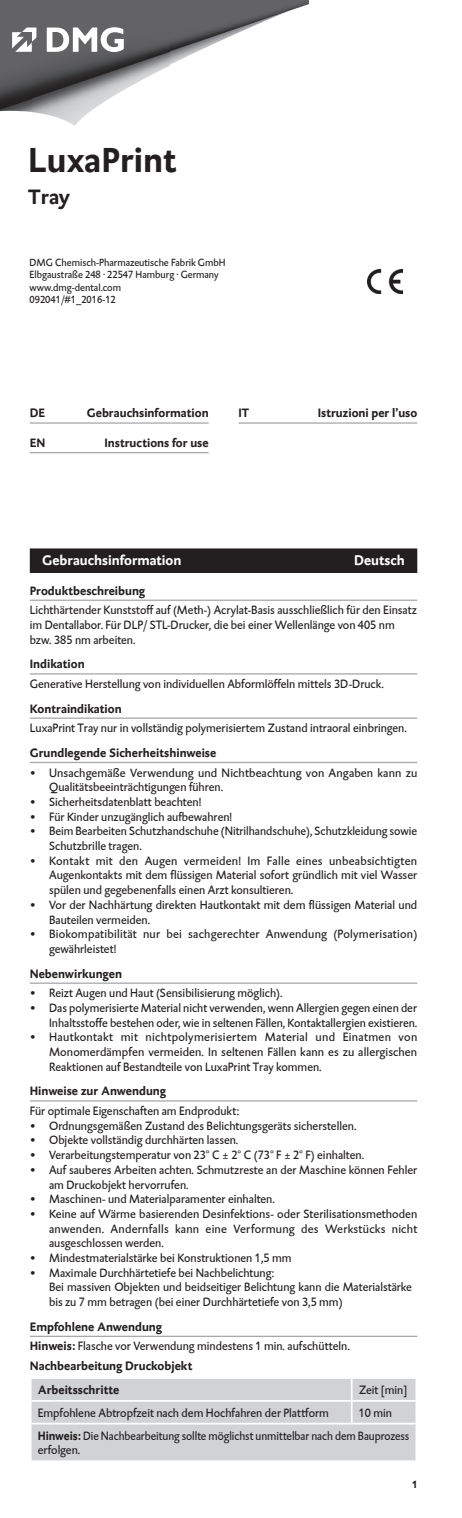
<style>
.page{position:relative;width:462px;height:1518px;background:#fff}
.page>*{position:absolute;margin:0;border:0;box-sizing:border-box;transform-origin:0 0}
.t1{font:700 35px "DTL Caspari Global";color:#231f20}
.t2{font:700 21px "DTL Caspari Global";color:#231f20}
.t3{font:700 14px "DTL Caspari Global";color:#fff}
.t4{font:12.25px/14.7px "DTL Caspari Global";color:#231f20}
.t5{font:700 12.25px/19.6px "DTL Caspari Global";color:#231f20}
.t6{font:10.5px/12.6px "DTL Caspari Global";color:#231f20}
.t7{font:700 10.5px "DTL Caspari Global";color:#231f20}
.s1{font-weight:400}
.s2{font-weight:700}
</style>
<div class="page">
<img style="left:367px;top:269px;width:35px;height:25px">
<img style="left:0;top:0;width:308px;height:126px">
<svg style="left:47px;top:27px;width:77px;height:25px"></svg>
<svg style="left:12px;top:28px;width:24px;height:25px"></svg>
<hr style="left:30px;top:422px;width:178px;height:2px;background:#a8a9ad">
<hr style="left:30px;top:452px;width:178px;height:1px;background:#a8a9ad">
<hr style="left:238px;top:422px;width:179px;height:2px;background:#a8a9ad">
<div style="left:30px;top:548px;width:387px;height:25px;background:#231f20"></div>
<hr style="left:30px;top:600px;width:387px;height:1px;background:#a8a9ad">
<hr style="left:30px;top:673px;width:387px;height:2px;background:#a8a9ad">
<hr style="left:30px;top:718px;width:387px;height:1px;background:#a8a9ad">
<hr style="left:30px;top:762px;width:387px;height:1px;background:#a8a9ad">
<hr style="left:30px;top:982px;width:387px;height:2px;background:#a8a9ad">
<hr style="left:30px;top:1100px;width:387px;height:2px;background:#a8a9ad">
<hr style="left:30px;top:1336px;width:387px;height:1px;background:#a8a9ad">
<div style="left:32px;top:1379px;width:383px;height:81px;background:#d1d2d4"></div>
<hr style="left:350px;top:1379px;width:2px;height:21px;background:#fff">
<hr style="left:30px;top:1400px;width:25px;height:2px;background:#fff">
<hr style="left:55px;top:1400px;width:296px;height:2px;background:#fff">
<hr style="left:351px;top:1400px;width:66px;height:2px;background:#fff">
<hr style="left:350px;top:1402px;width:2px;height:21px;background:#fff">
<svg style="left:32px;top:1423px;width:23px;height:1px"></svg>
<hr style="left:55px;top:1423px;width:296px;height:1px;background:#fff">
<hr style="left:351px;top:1423px;width:66px;height:1px;background:#fff">
<h1 class="t1" style="left:28px;top:140px;width:150px">LuxaPrint</h1>
<h2 class="t2" style="left:28px;top:184px;width:43px">Tray</h2>
<p class="t6" style="left:29px;top:256px;width:197px">DMG Chemisch-Pharmazeutische Fabrik GmbH<br>Elbgaustraße 248 · 22547 Hamburg · Germany www.dmg-dental.com<br>092041/#1_2016-12</p>
<p class="t5" style="left:30px;top:403px;width:17px">DE</p>
<p class="t5" style="left:87px;top:403px;width:123px">Gebrauchsinformation</p>
<p class="t5" style="left:30px;top:433px;width:17px">EN</p>
<p class="t5" style="left:104px;top:433px;width:105px">Instructions for use</p>
<p class="t5" style="left:238px;top:403px;width:12px">IT</p>
<p class="t5" style="left:317px;top:403px;width:101px">Istruzioni per l’uso</p>
<p class="t3" style="left:42px;top:552px;width:141px">Gebrauchsinformation</p>
<p class="t3" style="left:354px;top:552px;width:52px">Deutsch</p>
<p class="t5" style="left:30px;top:581px;width:117px">Produktbeschreibung</p>
<p class="t4" style="left:30px;top:603px;width:388px">Lichthärtender Kunststoff auf (Meth-) Acrylat-Basis ausschließlich für den Einsatz im Dentallabor. Für DLP/ STL-Drucker, die bei einer Wellenlänge von 405 nm bzw. 385 nm arbeiten.</p>
<p class="t5" style="left:30px;top:654px;width:56px">Indikation</p>
<p class="t4" style="left:30px;top:676px;width:355px">Generative Herstellung von individuellen Abformlöffeln mittels 3D-Druck.</p>
<p class="t5" style="left:30px;top:699px;width:93px">Kontraindikation</p>
<p class="t4" style="left:30px;top:721px;width:378px">LuxaPrint Tray nur in vollständig polymerisiertem Zustand intraoral einbringen.</p>
<p class="t5" style="left:30px;top:743px;width:188px">Grundlegende Sicherheitshinweise</p>
<p class="t4" style="left:49px;top:765px;width:369px;text-indent:-19px">• Unsachgemäße Verwendung und Nichtbeachtung von Angaben kann zu<br>Qualitätsbeeinträchtigungen führen.</p>
<p class="t4" style="left:30px;top:794px;width:173px">• Sicherheitsdatenblatt beachten!</p>
<p class="t4" style="left:30px;top:809px;width:204px">• Für Kinder unzugänglich aufbewahren!</p>
<p class="t4" style="left:49px;top:824px;width:369px;text-indent:-19px">• Beim Bearbeiten Schutzhandschuhe (Nitrilhandschuhe), Schutzkleidung sowie<br>Schutzbrille tragen.</p>
<p class="t4" style="left:49px;top:853px;width:369px;text-align:justify;text-indent:-19px">• Kontakt mit den Augen vermeiden! Im Falle eines unbeabsichtigten Augenkontakts mit dem flüssigen Material sofort gründlich mit viel Wasser spülen und gegebenenfalls einen Arzt konsultieren.</p>
<p class="t4" style="left:49px;top:897px;width:369px;text-indent:-19px">• Vor der Nachhärtung direkten Hautkontakt mit dem flüssigen Material und<br>Bauteilen vermeiden.</p>
<p class="t4" style="left:49px;top:927px;width:369px;text-indent:-19px">• Biokompatibilität nur bei sachgerechter Anwendung (Polymerisation) gewährleistet!</p>
<p class="t5" style="left:30px;top:964px;width:94px">Nebenwirkungen</p>
<p class="t4" style="left:30px;top:986px;width:254px">• Reizt Augen und Haut (Sensibilisierung möglich).</p>
<p class="t4" style="left:30px;top:1000px;width:388px;text-align:right">• Das polymerisierte Material nicht verwenden, wenn Allergien gegen einen der<br>Inhaltsstoffe bestehen oder, wie in seltenen Fällen, Kontaktallergien existieren.</p>
<p class="t4" style="left:49px;top:1030px;width:369px;text-align:justify;text-indent:-19px">• Hautkontakt mit nichtpolymerisiertem Material und Einatmen von Monomerdämpfen vermeiden. In seltenen Fällen kann es zu allergischen Reaktionen auf Bestandteile von LuxaPrint Tray kommen.</p>
<p class="t5" style="left:30px;top:1081px;width:138px">Hinweise zur Anwendung</p>
<p class="t4" style="left:30px;top:1103px;width:211px">Für optimale Eigenschaften am Endprodukt:</p>
<p class="t4" style="left:30px;top:1118px;width:328px">• Ordnungsgemäßen Zustand des Belichtungsgeräts sicherstellen.</p>
<p class="t4" style="left:30px;top:1133px;width:210px">• Objekte vollständig durchhärten lassen.</p>
<p class="t4" style="left:30px;top:1147px;width:335px">• Verarbeitungstemperatur von 23° C ± 2° C (73° F ± 2° F) einhalten.</p>
<p class="t4" style="left:49px;top:1162px;width:369px;text-indent:-19px">• Auf sauberes Arbeiten achten. Schmutzreste an der Maschine können Fehler am Druckobjekt hervorrufen.</p>
<p class="t4" style="left:30px;top:1192px;width:246px">• Maschinen- und Materialparamenter einhalten.</p>
<p class="t4" style="left:49px;top:1206px;width:369px;text-align:justify;text-indent:-19px">• Keine auf Wärme basierenden Desinfektions- oder Sterilisationsmethoden anwenden. Andernfalls kann eine Verformung des Werkstücks nicht ausgeschlossen werden.</p>
<p class="t4" style="left:30px;top:1250px;width:263px">• Mindestmaterialstärke bei Konstruktionen 1,5 mm</p>
<p class="t4" style="left:49px;top:1265px;width:364px;text-indent:-19px">• Maximale Durchhärtetiefe bei Nachbelichtung:<br>Bei massiven Objekten und beidseitiger Belichtung kann die Materialstärke bis zu 7 mm betragen (bei einer Durchhärtetiefe von 3,5 mm)</p>
<p class="t5" style="left:30px;top:1317px;width:321px">Empfohlene Anwendung<br>Hinweis: <span class="s1">Flasche vor Verwendung mindestens 1 min. aufschütteln.<br></span>Nachbearbeitung Druckobjekt</p>
<p class="t5" style="left:38px;top:1380px;width:83px">Arbeitsschritte</p>
<p class="t4" style="left:358px;top:1382px;width:50px">Zeit [min]</p>
<p class="t4" style="left:38px;top:1405px;width:292px">Empfohlene Abtropfzeit nach dem Hochfahren der Plattform</p>
<p class="t4" style="left:38px;top:1401px;width:373px;line-height:22.9px;text-indent:321px">10 min<br><span class="s2">Hinweis:</span> Die Nachbearbeitung sollte möglichst unmittelbar nach dem Bauprozess</p>
<p class="t4" style="left:38px;top:1443px;width:44px">erfolgen.</p>
<p class="t7" style="left:412px;top:1478px;width:7px">1</p>
</div>
